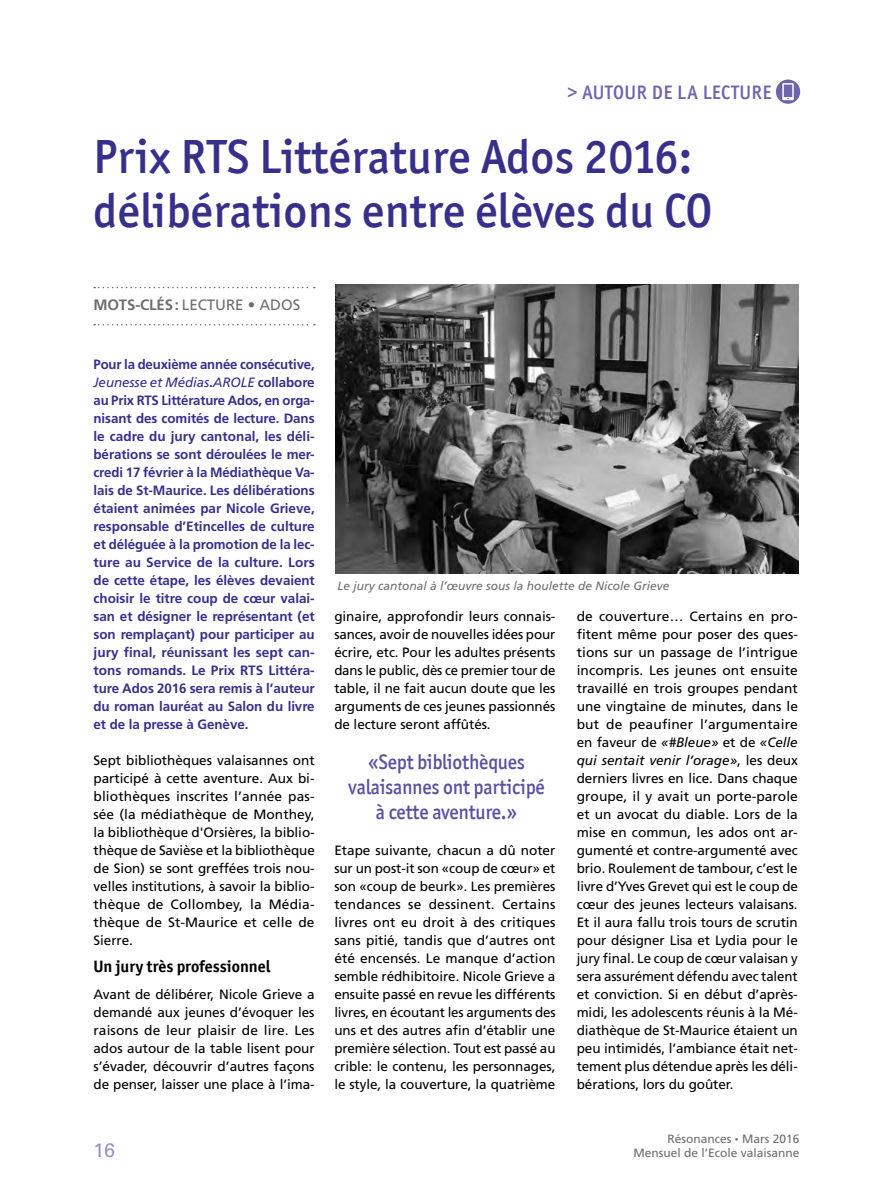
<style>
.page{position:relative;width:893px;height:1191px;background:#fff}
.page>*{position:absolute;margin:0;border:0;box-sizing:border-box;transform-origin:0 0}
.t1{font:500 48px/54px "Officina San ITC";color:#37308a}
.t2{font:500 21px/24.8px "Officina San ITC";letter-spacing:-.01em;color:#5b519e;text-align:center;scale:.94 1}
.t3{font:500 19.5px "Officina San ITC";letter-spacing:.02em;color:#6e64ab}
.t4{font:19.5px "Univers LT Std";color:#968ec4}
.t5{font:700 16.5px "Officina San ITC";color:#000}
.t6{font:15px "Frutiger";color:#6e6e6e}
.t7{font:13.5px/18px "Frutiger";letter-spacing:-.005em;color:#000;text-align:justify}
.t8{font:700 13.5px/18px "Frutiger";letter-spacing:-.005em;color:#37308a;text-align:justify}
.t9{font:italic 12px "Frutiger";color:#6e6e6e}
.t10{font:12px "Frutiger";color:#6e6e6e}
.s1{font-weight:700}
.s2{font-weight:400;font-style:italic}
.s3{font-style:italic}
.s4{font-size:7.5px}
</style>
<div class="page">
<svg style="left:94px;top:324px;width:221px;height:1px"></svg>
<svg style="left:94px;top:287px;width:221px;height:1px"></svg>
<img style="left:336px;top:284px;width:462px;height:290px">
<div style="left:776px;top:79px;width:24px;height:25px;background:#6e64ab;border-radius:50%"></div>
<div style="left:782px;top:83px;width:12px;height:17px;border:2px solid #fff"></div>
<svg style="left:783px;top:97px;width:10px;height:2px"></svg>
<h3 class="t3" style="left:567px;top:81px;width:206px">&gt; AUTOUR DE LA LECTURE</h3>
<h1 class="t1" style="left:93px;top:130px;width:621px">Prix RTS Littérature Ados 2016: délibérations entre élèves du CO</h1>
<p class="t6" style="left:93px;top:296px;width:208px"><span class="s1">MOTS-CLÉS:</span> LECTURE • ADOS</p>
<p class="t8" style="left:94px;top:355px;width:223px">Pour la deuxième année consécutive, <span class="s2">Jeunesse et Médias</span>.<span class="s2">AROLE</span> collabore au Prix RTS Littérature Ados, en orga&shy;nisant des comités de lecture. Dans le cadre du jury cantonal, les déli&shy;bérations se sont déroulées le mer&shy;credi 17 février à la Médiathèque Va&shy;lais de St-Maurice. Les délibérations étaient animées par Nicole Grieve, responsable d’Etincelles de culture et déléguée à la promotion de la lec&shy;ture au Service de la culture. Lors de cette étape, les élèves devaient choisir le titre coup de cœur valai&shy;san et désigner le représentant (et son remplaçant) pour participer au jury final, réunissant les sept can&shy;tons romands. Le Prix RTS Littéra&shy;ture Ados 2016 sera remis à l’auteur du roman lauréat au Salon du livre et de la presse à Genève.</p>
<p class="t7" style="left:94px;top:751px;width:223px">Sept bibliothèques valaisannes ont participé à cette aventure. Aux bi&shy;bliothèques inscrites l’année pas&shy;sée (la médiathèque de Monthey, la bibliothèque d'Orsières, la biblio&shy;thèque de Savièse et la bibliothèque de Sion) se sont greffées trois nou&shy;velles institutions, à savoir la biblio&shy;thèque de Collombey, la Média&shy;thèque de St-Maurice et celle de Sierre.</p>
<p class="t5" style="left:94px;top:956px;width:178px">Un jury très professionnel</p>
<p class="t7" style="left:94px;top:985px;width:223px">Avant de délibérer, Nicole Grieve a demandé aux jeunes d’évoquer les raisons de leur plaisir de lire. Les ados autour de la table lisent pour s’évader, découvrir d’autres façons de penser, laisser une place à l’ima-</p>
<p class="t9" style="left:338px;top:579px;width:334px">Le jury cantonal à l’œuvre sous la houlette de Nicole Grieve</p>
<p class="t7" style="left:334px;top:607px;width:223px">ginaire, approfondir leurs connais&shy;sances, avoir de nouvelles idées pour écrire, etc. Pour les adultes présents dans le public, dès ce premier tour de table, il ne fait aucun doute que les arguments de ces jeunes passionnés de lecture seront affûtés.</p>
<h2 class="t2" style="left:348px;top:749px;width:211px">«Sept bibliothèques valaisannes ont participé à cette aventure.»</h2>
<p class="t7" style="left:334px;top:841px;width:223px">Etape suivante, chacun a dû noter sur un post-it son «coup de cœur» et son «coup de beurk». Les premières tendances se dessinent. Certains livres ont eu droit à des critiques sans pitié, tandis que d’autres ont été encensés. Le manque d’action semble rédhibitoire. Nicole Grieve a ensuite passé en revue les différents livres, en écoutant les arguments des uns et des autres afin d’établir une première sélection. Tout est passé au crible: le contenu, les personnages, le style, la couverture, la quatrième</p>
<p class="t7" style="left:577px;top:607px;width:223px">de couverture… Certains en pro&shy;fitent même pour poser des ques&shy;tions sur un passage de l’intrigue incompris. Les jeunes ont ensuite travaillé en trois groupes pendant une vingtaine de minutes, dans le but de peaufiner l’argumentaire en faveur de <span class="s3">«#Bleue»</span> et de <span class="s3">«Celle qui sentait venir l’orage»</span>, les deux derniers livres en lice. Dans chaque groupe, il y avait un porte-parole et un avocat du diable. Lors de la mise en commun, les ados ont ar&shy;gumenté et contre-argumenté avec brio. Roulement de tambour, c’est le livre d’Yves Grevet qui est le coup de cœur des jeunes lecteurs valaisans.<br>Et il aura fallu trois tours de scrutin pour désigner Lisa et Lydia pour le jury final. Le coup de cœur valaisan y sera assurément défendu avec talent et conviction. Si en début d’après&shy;midi, les adolescents réunis à la Mé&shy;diathèque de St-Maurice étaient un peu intimidés, l’ambiance était net&shy;tement plus détendue après les déli&shy;bérations, lors du goûter.</p>
<p class="t10" style="left:668px;top:1131px;width:133px">Résonances <span class="s4">•</span> Mars 2016</p>
<h3 class="t4" style="left:94px;top:1138px;width:23px">16</h3>
<p class="t10" style="left:633px;top:1145px;width:168px">Mensuel de l’Ecole valaisanne</p>
</div>
